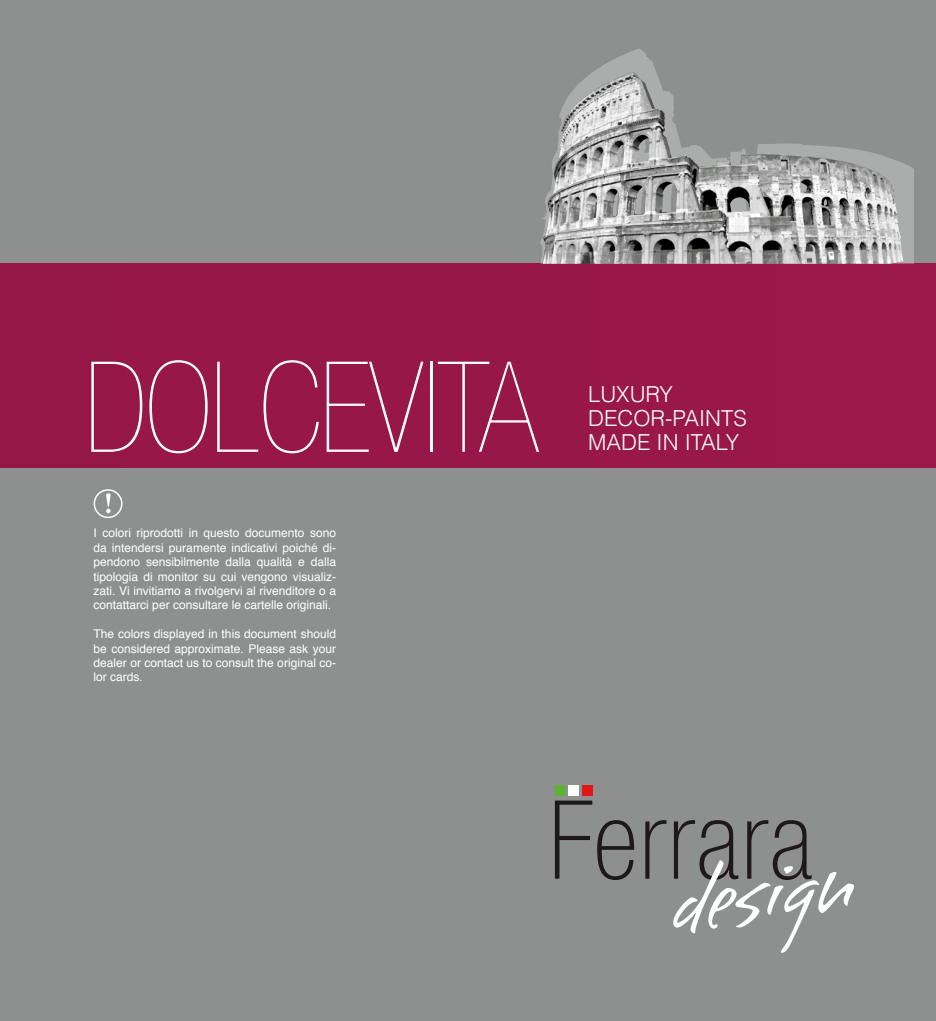
<style>
.page{position:relative;width:936px;height:1021px;background:#fff}
.page>*{position:absolute;margin:0;border:0;box-sizing:border-box;transform-origin:0 0}
.t1{font:900 condensed 126.15px "Helvetica Neue";letter-spacing:-.02em;color:#fff}
.t2{font:300 22.05px/24px "Helvetica";color:#fff}
.t3{font:12px/14.4px "Helvetica";color:#fff;text-align:justify}
</style>
<div class="page">
<div style="left:0;top:0;width:935px;height:1020px;background:#8e9090"></div>
<div style="left:0;top:263px;width:935px;height:204px;background:#981749"></div>
<svg style="left:540px;top:48px;width:373px;height:216px"></svg>
<img style="left:542px;top:72px;width:361px;height:192px">
<svg style="left:555px;top:800px;width:79px;height:80px"></svg>
<svg style="left:645px;top:820px;width:21px;height:58px"></svg>
<div style="left:555px;top:785px;width:10px;height:10px;background:#5eb132"></div>
<div style="left:568px;top:785px;width:11px;height:10px;background:#fff"></div>
<div style="left:582px;top:785px;width:10px;height:10px;background:#e11617"></div>
<svg style="left:673px;top:820px;width:181px;height:133px"></svg>
<svg style="left:106px;top:493px;width:5px;height:20px"></svg>
<div style="left:94px;top:489px;width:28px;height:29px;border:2px solid #fff;border-radius:50%"></div>
<h1 class="t1" style="left:84px;top:338px;width:457px">DOLCEVITA</h1>
<p class="t3" style="left:94px;top:526px;width:244px">I colori riprodotti in questo documento sono da intendersi puramente indicativi poiché di&shy;pendono sensibilmente dalla qualità e dalla tipologia di monitor su cui vengono visualiz&shy;zati. Vi invitiamo a rivolgervi al rivenditore o a contattarci per consultare le cartelle originali.</p>
<p class="t3" style="left:94px;top:627px;width:244px">The colors displayed in this document should be considered approximate. Please ask your dealer or contact us to consult the original co&shy;lor cards.</p>
<h2 class="t2" style="left:588px;top:381px;width:160px">LUXURY<br>DECOR-PAINTS<br>MADE IN ITALY</h2>
</div>
